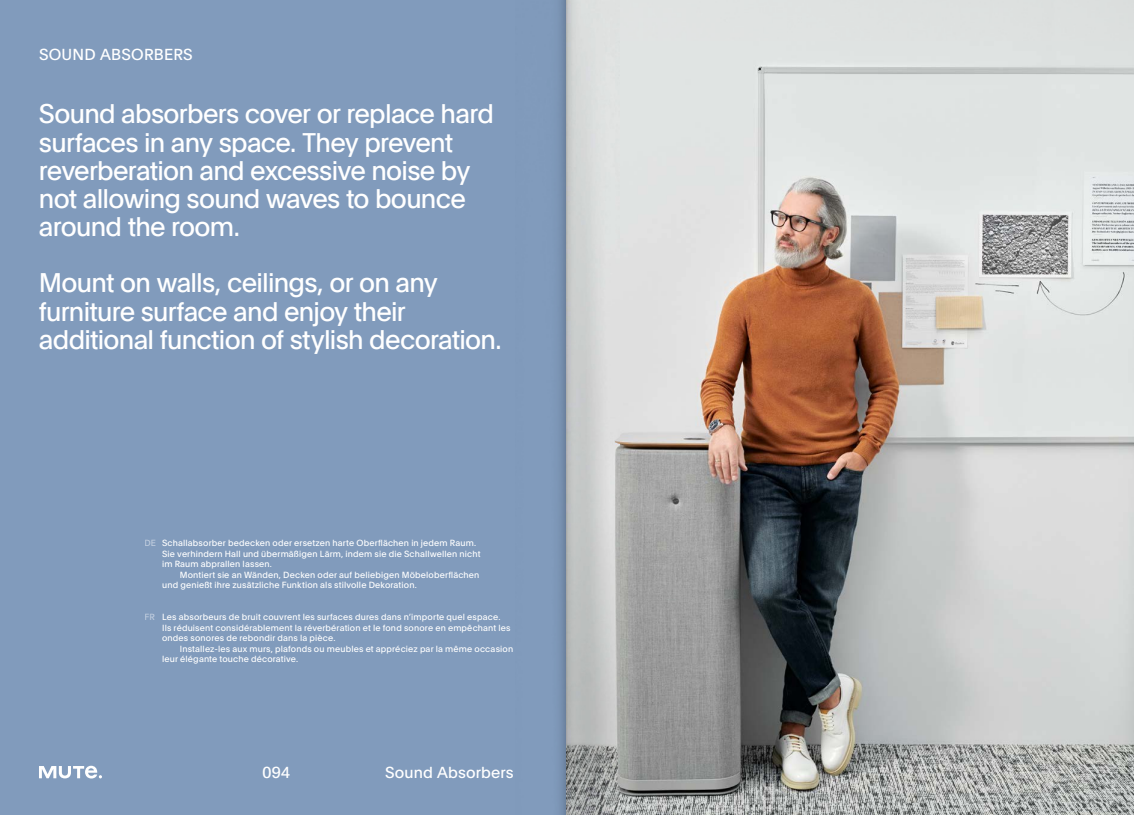
<style>
.page{position:relative;width:1134px;height:815px;background:#fff}
.page>*{position:absolute;margin:0;border:0;box-sizing:border-box;transform-origin:0 0}
.t1{font:26.25px/28.1px "Plain";letter-spacing:-.025em;color:#fff}
.t2{font:15.62px "Plain";letter-spacing:.01em;color:#fff}
.t3{font:8.75px/10.5px "Plain";letter-spacing:.02em;color:#fff}
.t4{font:8.75px "Plain";color:#c0cdde}
</style>
<div class="page">
<div style="left:0;top:0;width:567px;height:815px;background:#819bbc"></div>
<img style="left:619px;top:42px;width:515px;height:558px">
<img style="left:619px;top:600px;width:515px;height:215px">
<svg style="left:39px;top:766px;width:63px;height:12px"></svg>
<img style="left:559px;top:0;width:60px;height:815px">
<h2 class="t2" style="left:39px;top:43px;width:155px">SOUND ABSORBERS</h2>
<h1 class="t1" style="left:39px;top:99px;width:456px">Sound absorbers cover or replace hard surfaces in any space. They prevent reverberation and excessive noise by not allowing sound waves to bounce around the room.</h1>
<h1 class="t1" style="left:39px;top:268px;width:464px">Mount on walls, ceilings, or on any furniture surface and enjoy their additional function of stylish decoration.</h1>
<p class="t3" style="left:162px;top:537px;width:320px">Schallabsorber bedecken oder ersetzen harte Oberflächen in jedem Raum.<br>Sie verhindern Hall und übermäßigen Lärm, indem sie die Schallwellen nicht im Raum abprallen lassen.</p>
<p class="t3" style="left:162px;top:569px;width:319px;text-indent:18px">Montiert sie an Wänden, Decken oder auf beliebigen Möbeloberflächen und genießt ihre zusätzliche Funktion als stilvolle Dekoration.</p>
<p class="t3" style="left:162px;top:611px;width:350px">Les absorbeurs de bruit couvrent les surfaces dures dans n’importe quel espace.<br>Ils réduisent considérablement la réverbération et le fond sonore en empêchant les ondes sonores de rebondir dans la pièce.</p>
<p class="t3" style="left:162px;top:643px;width:353px;text-indent:18px">Installez-les aux murs, plafonds ou meubles et appréciez par la même occasion leur élégante touche décorative.</p>
<p class="t4" style="left:144px;top:537px;width:13px">DE</p>
<p class="t4" style="left:144px;top:610px;width:12px">FR</p>
<h2 class="t2" style="left:263px;top:762px;width:29px">094</h2>
<h2 class="t2" style="left:385px;top:762px;width:130px">Sound Absorbers</h2>
</div>
